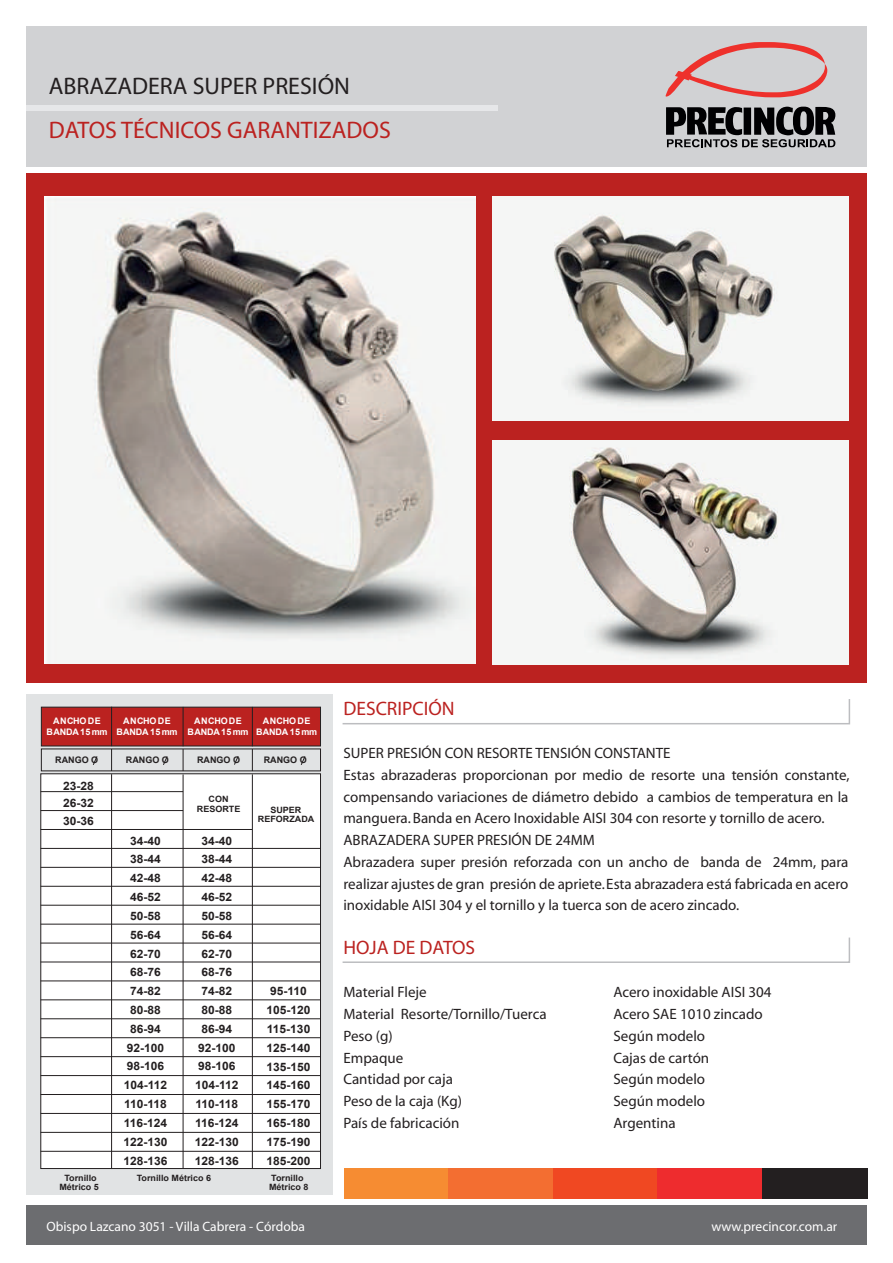
<style>
.page{position:relative;width:893px;height:1263px;background:#fff}
.page>*{position:absolute;margin:0;border:0;box-sizing:border-box;transform-origin:0 0}
.t1{font:700 24px "Myriad Pro";color:#bb2220}
.t2{font:700 24px "Myriad Pro";color:#231f20}
.t3{font:700 19.5px "Myriad Pro";color:#bb2220}
.t4{font:italic 15px/21.8px "Myriad Pro";color:#231f20}
.t5{font:15px "Myriad Pro";color:#231f20}
.t6{font:13.5px "Myriad Pro";color:#fff}
.t7{font:700 11.55px/18.8px "Arial";color:#231f20;text-align:center;scale:1.04 1}
.t8{font:700 9px/10.5px "Arial";letter-spacing:.045em;color:#fff;text-align:center}
.t9{font:700 9px "Arial";color:#231f20}
.t10{font:700 8.7px/9.6px "Arial";color:#231f20;text-align:center;scale:1.04 1}
</style>
<div class="page">
<div style="left:26px;top:694px;width:307px;height:501px;background:#e1e3e4"></div>
<div style="left:344px;top:1168px;width:105px;height:31px;background:#f68c32"></div>
<div style="left:448px;top:1168px;width:106px;height:31px;background:#f36e31"></div>
<div style="left:553px;top:1168px;width:105px;height:31px;background:#f04822"></div>
<div style="left:657px;top:1168px;width:106px;height:31px;background:#ee2c2e"></div>
<div style="left:762px;top:1168px;width:105px;height:31px;background:#231f20"></div>
<div style="left:26px;top:173px;width:840px;height:510px;background:#bb2220"></div>
<div style="left:492px;top:440px;width:356px;height:225px;background:#f5f6f5"></div>
<div style="left:492px;top:197px;width:356px;height:224px;background:#f5f6f5"></div>
<div style="left:26px;top:26px;width:840px;height:141px;background:#d1d2d4"></div>
<div style="left:26px;top:1206px;width:840px;height:39px;background:#6c6d70"></div>
<svg style="left:666px;top:42px;width:161px;height:55px"></svg>
<svg style="left:666px;top:106px;width:169px;height:41px"></svg>
<div style="left:26px;top:105px;width:472px;height:6px;background:#e6e7e9"></div>
<svg style="left:342px;top:699px;width:509px;height:26px"></svg>
<svg style="left:342px;top:937px;width:509px;height:26px"></svg>
<img style="left:44px;top:197px;width:432px;height:466px">
<img style="left:554px;top:215px;width:220px;height:189px">
<img style="left:570px;top:447px;width:208px;height:208px">
<div style="left:40px;top:773px;width:281px;height:396px;background:#fff;border:1px solid #231f20"></div>
<div style="left:41px;top:707px;width:280px;height:39px;background:#bb2220;border:1px solid #231f20"></div>
<hr style="left:41px;top:829px;width:211px;height:1px;background:#231f20">
<hr style="left:41px;top:810px;width:142px;height:1px;background:#231f20">
<hr style="left:41px;top:791px;width:142px;height:1px;background:#231f20">
<hr style="left:41px;top:848px;width:280px;height:1px;background:#231f20">
<hr style="left:41px;top:867px;width:280px;height:1px;background:#231f20">
<hr style="left:41px;top:886px;width:280px;height:1px;background:#231f20">
<hr style="left:41px;top:905px;width:280px;height:1px;background:#231f20">
<hr style="left:41px;top:924px;width:280px;height:1px;background:#231f20">
<hr style="left:41px;top:943px;width:280px;height:1px;background:#231f20">
<hr style="left:41px;top:962px;width:280px;height:1px;background:#231f20">
<hr style="left:41px;top:980px;width:280px;height:1px;background:#231f20">
<hr style="left:41px;top:999px;width:280px;height:1px;background:#231f20">
<hr style="left:41px;top:1018px;width:280px;height:1px;background:#231f20">
<hr style="left:41px;top:1056px;width:280px;height:1px;background:#231f20">
<hr style="left:41px;top:1113px;width:280px;height:1px;background:#231f20">
<hr style="left:41px;top:1151px;width:280px;height:1px;background:#231f20">
<hr style="left:41px;top:1094px;width:280px;height:1px;background:#231f20">
<hr style="left:41px;top:1132px;width:280px;height:1px;background:#231f20">
<hr style="left:41px;top:1037px;width:280px;height:1px;background:#231f20">
<hr style="left:41px;top:1075px;width:280px;height:1px;background:#231f20">
<hr style="left:111px;top:774px;width:1px;height:394px;background:#231f20">
<hr style="left:183px;top:774px;width:1px;height:395px;background:#231f20">
<hr style="left:252px;top:774px;width:1px;height:395px;background:#231f20">
<svg style="left:111px;top:749px;width:1px;height:22px"></svg>
<svg style="left:183px;top:749px;width:1px;height:22px"></svg>
<svg style="left:252px;top:749px;width:1px;height:22px"></svg>
<hr style="left:111px;top:707px;width:1px;height:39px;background:#231f20">
<hr style="left:183px;top:707px;width:1px;height:39px;background:#231f20">
<hr style="left:252px;top:707px;width:1px;height:39px;background:#231f20">
<svg style="left:93px;top:756px;width:5px;height:9px"></svg>
<svg style="left:163px;top:756px;width:5px;height:9px"></svg>
<svg style="left:234px;top:756px;width:5px;height:9px"></svg>
<svg style="left:300px;top:756px;width:6px;height:9px"></svg>
<h1 class="t2" style="left:49px;top:75px;width:303px">ABRAZADERA SUPER PRESIÓN</h1>
<h1 class="t1" style="left:49px;top:118px;width:344px">DATOS TÉCNICOS GARANTIZADOS</h1>
<p class="t8" style="left:46px;top:716px;width:63px">ANCHODE<br>BANDA15mm</p>
<p class="t8" style="left:116px;top:716px;width:63px">ANCHODE<br>BANDA15mm</p>
<p class="t8" style="left:187px;top:716px;width:63px">ANCHODE<br>BANDA15mm</p>
<p class="t8" style="left:256px;top:716px;width:63px">ANCHODE<br>BANDA15mm</p>
<p class="t9" style="left:55px;top:754px;width:45px">RANGO O</p>
<p class="t9" style="left:126px;top:754px;width:45px">RANGO O</p>
<p class="t9" style="left:197px;top:754px;width:45px">RANGO O</p>
<p class="t10" style="left:197px;top:795px;width:43px">CON<br>RESORTE</p>
<p class="t9" style="left:264px;top:754px;width:45px">RANGO O</p>
<p class="t7" style="left:63px;top:777px;width:31px;line-height:17.9px;text-align:justify">23-28<br>26-32<br>30-36</p>
<p class="t10" style="left:258px;top:805px;width:56px">SUPER<br>REFORZADA</p>
<p class="t7" style="left:124px;top:831px;width:44px">34-40<br>38-44<br>42-48<br>46-52<br>50-58<br>56-64<br>62-70<br>68-76<br>74-82<br>80-88<br>86-94<br>92-100<br>98-106<br>104-112<br>110-118<br>116-124<br>122-130<br>128-136</p>
<p class="t7" style="left:195px;top:831px;width:44px">34-40<br>38-44<br>42-48<br>46-52<br>50-58<br>56-64<br>62-70<br>68-76<br>74-82<br>80-88<br>86-94<br>92-100<br>98-106<br>104-112<br>110-118<br>116-124<br>122-130<br>128-136</p>
<p class="t7" style="left:267px;top:982px;width:44px">95-110<br>105-120<br>115-130<br>125-140<br>135-150<br>145-160<br>155-170<br>165-180<br>175-190<br>185-200</p>
<p class="t10" style="left:64px;top:1173px;width:33px">Tornillo</p>
<p class="t10" style="left:137px;top:1173px;width:73px">Tornillo Métrico 6</p>
<p class="t10" style="left:271px;top:1173px;width:33px">Tornillo</p>
<p class="t10" style="left:59px;top:1183px;width:39px">Métrico 5</p>
<p class="t10" style="left:269px;top:1183px;width:39px">Métrico 8</p>
<h2 class="t3" style="left:343px;top:698px;width:113px">DESCRIPCIÓN</h2>
<p class="t4" style="left:343px;top:743px;width:507px">SUPER PRESIÓN CON RESORTE TENSIÓN CONSTANTE<br>Estas abrazaderas proporcionan por medio de resorte una tensión constante, compensando variaciones de diámetro debido a cambios de temperatura en la manguera. Banda en Acero Inoxidable AISI 304 con resorte y tornillo de acero.<br>ABRAZADERA SUPER PRESIÓN DE 24MM<br>Abrazadera super presión reforzada con un ancho de banda de 24mm, para realizar ajustes de gran presión de apriete. Esta abrazadera está fabricada en acero inoxidable AISI 304 y el tornillo y la tuerca son de acero zincado.</p>
<h2 class="t3" style="left:343px;top:938px;width:133px">HOJA DE DATOS</h2>
<p class="t5" style="left:343px;top:985px;width:85px">Material Fleje</p>
<p class="t5" style="left:613px;top:985px;width:160px">Acero inoxidable AISI 304</p>
<p class="t5" style="left:343px;top:1007px;width:205px">Material Resorte/Tornillo/Tuerca</p>
<p class="t5" style="left:613px;top:1007px;width:151px">Acero SAE 1010 zincado</p>
<p class="t5" style="left:343px;top:1028px;width:51px">Peso (g)</p>
<p class="t5" style="left:613px;top:1028px;width:93px">Según modelo</p>
<p class="t5" style="left:343px;top:1050px;width:61px">Empaque</p>
<p class="t5" style="left:613px;top:1050px;width:97px">Cajas de cartón</p>
<p class="t5" style="left:343px;top:1072px;width:111px">Cantidad por caja</p>
<p class="t5" style="left:613px;top:1072px;width:93px">Según modelo</p>
<p class="t5" style="left:343px;top:1094px;width:120px">Peso de la caja (Kg)</p>
<p class="t5" style="left:613px;top:1094px;width:93px">Según modelo</p>
<p class="t5" style="left:343px;top:1115px;width:117px">País de fabricación</p>
<p class="t5" style="left:613px;top:1115px;width:64px">Argentina</p>
<p class="t6" style="left:46px;top:1220px;width:260px">Obispo Lazcano 3051 - Villa Cabrera - Córdoba</p>
<p class="t6" style="left:711px;top:1220px;width:127px">www.precincor.com.ar</p>
</div>
